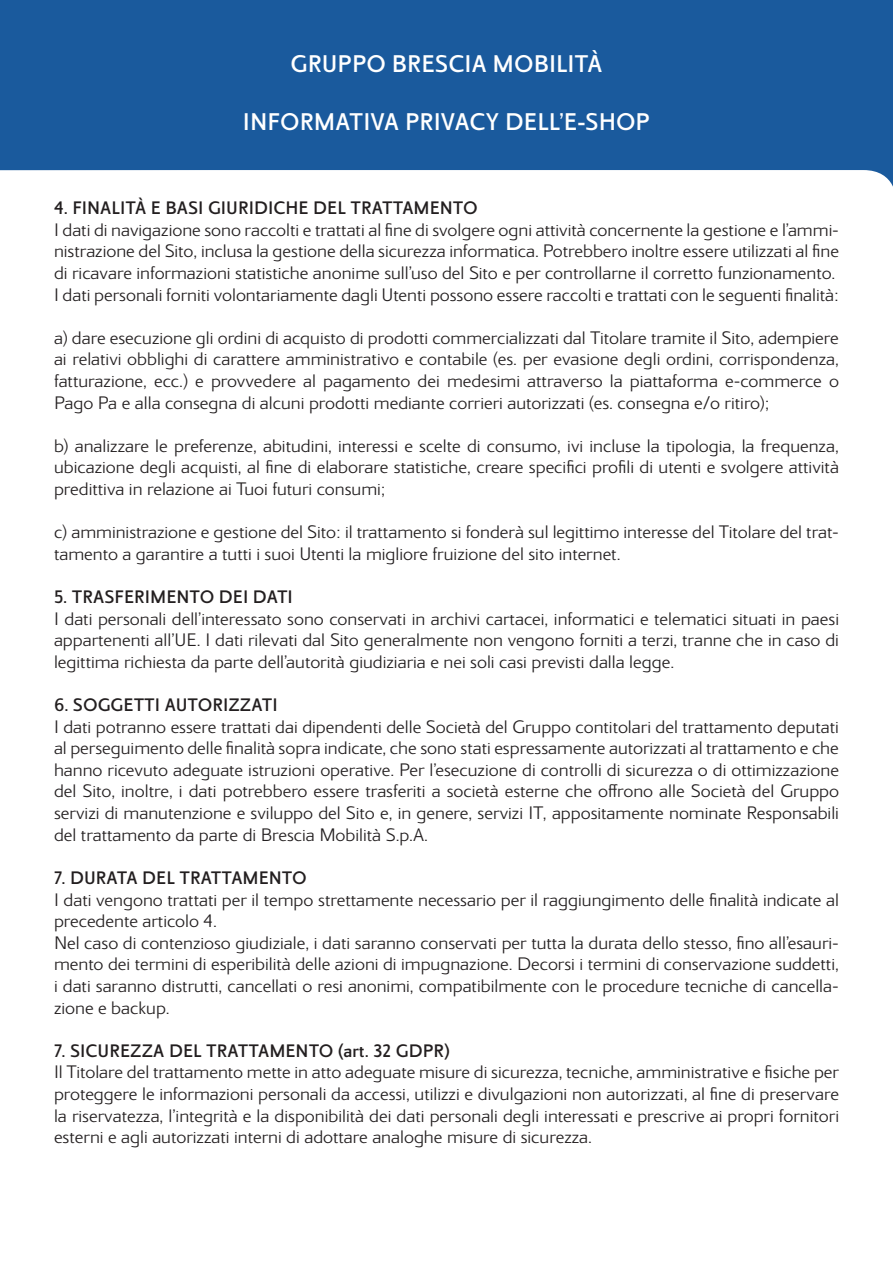
<style>
.page{position:relative;width:893px;height:1263px;background:#fff}
.page>*{position:absolute;margin:0;border:0;box-sizing:border-box;transform-origin:0 0}
.t1{font:900 24px "Metrobrescia";color:#fff}
.t2{font:500 18px/21.6px "Metrobrescia";color:#231f20;text-align:justify}
.t3{font:900 18px "Metrobrescia";color:#231f20}
</style>
<div class="page">
<svg style="left:0;top:0;width:893px;height:187px;background:#2e68a5"></svg>
<p class="t1" style="left:290px;top:49px;width:313px">GRUPPO BRESCIA MOBILITÀ</p>
<p class="t1" style="left:243px;top:107px;width:408px">INFORMATIVA PRIVACY DELL’E-SHOP</p>
<p class="t3" style="left:54px;top:197px;width:425px">4. FINALITÀ E BASI GIURIDICHE DEL TRATTAMENTO</p>
<p class="t2" style="left:54px;top:219px;width:786px">I dati di navigazione sono raccolti e trattati al fine di svolgere ogni attività concernente la gestione e l’ammi&shy;nistrazione del Sito, inclusa la gestione della sicurezza informatica. Potrebbero inoltre essere utilizzati al fine di ricavare informazioni statistiche anonime sull’uso del Sito e per controllarne il corretto funzionamento.</p>
<p class="t2" style="left:54px;top:284px;width:786px">I dati personali forniti volontariamente dagli Utenti possono essere raccolti e trattati con le seguenti finalità:</p>
<p class="t2" style="left:54px;top:327px;width:786px">a) dare esecuzione gli ordini di acquisto di prodotti commercializzati dal Titolare tramite il Sito, adempiere ai relativi obblighi di carattere amministrativo e contabile (es. per evasione degli ordini, corrispondenza, fatturazione, ecc.) e provvedere al pagamento dei medesimi attraverso la piattaforma e-commerce o Pago Pa e alla consegna di alcuni prodotti mediante corrieri autorizzati (es. consegna e/o ritiro);</p>
<p class="t2" style="left:54px;top:435px;width:786px">b) analizzare le preferenze, abitudini, interessi e scelte di consumo, ivi incluse la tipologia, la frequenza, ubicazione degli acquisti, al fine di elaborare statistiche, creare specifici profili di utenti e svolgere attività predittiva in relazione ai Tuoi futuri consumi;</p>
<p class="t2" style="left:54px;top:521px;width:786px">c) amministrazione e gestione del Sito: il trattamento si fonderà sul legittimo interesse del Titolare del trat&shy;tamento a garantire a tutti i suoi Utenti la migliore fruizione del sito internet.</p>
<p class="t3" style="left:54px;top:586px;width:240px">5. TRASFERIMENTO DEI DATI</p>
<p class="t2" style="left:54px;top:608px;width:787px">I dati personali dell’interessato sono conservati in archivi cartacei, informatici e telematici situati in paesi appartenenti all’UE. I dati rilevati dal Sito generalmente non vengono forniti a terzi, tranne che in caso di legittima richiesta da parte dell’autorità giudiziaria e nei soli casi previsti dalla legge.</p>
<p class="t3" style="left:54px;top:694px;width:225px">6. SOGGETTI AUTORIZZATI</p>
<p class="t2" style="left:54px;top:716px;width:787px">I dati potranno essere trattati dai dipendenti delle Società del Gruppo contitolari del trattamento deputati al perseguimento delle finalità sopra indicate, che sono stati espressamente autorizzati al trattamento e che hanno ricevuto adeguate istruzioni operative. Per l’esecuzione di controlli di sicurezza o di ottimizzazione del Sito, inoltre, i dati potrebbero essere trasferiti a società esterne che offrono alle Società del Gruppo servizi di manutenzione e sviluppo del Sito e, in genere, servizi IT, appositamente nominate Responsabili del trattamento da parte di Brescia Mobilità S.p.A.</p>
<p class="t3" style="left:54px;top:867px;width:254px">7. DURATA DEL TRATTAMENTO</p>
<p class="t2" style="left:54px;top:889px;width:786px">I dati vengono trattati per il tempo strettamente necessario per il raggiungimento delle finalità indicate al precedente articolo 4.</p>
<p class="t2" style="left:54px;top:932px;width:786px">Nel caso di contenzioso giudiziale, i dati saranno conservati per tutta la durata dello stesso, fino all’esauri&shy;mento dei termini di esperibilità delle azioni di impugnazione. Decorsi i termini di conservazione suddetti, i dati saranno distrutti, cancellati o resi anonimi, compatibilmente con le procedure tecniche di cancella&shy;zione e backup.</p>
<p class="t3" style="left:54px;top:1039px;width:397px">7. SICUREZZA DEL TRATTAMENTO (art. 32 GDPR)</p>
<p class="t2" style="left:54px;top:1061px;width:787px">Il Titolare del trattamento mette in atto adeguate misure di sicurezza, tecniche, amministrative e fisiche per proteggere le informazioni personali da accessi, utilizzi e divulgazioni non autorizzati, al fine di preservare la riservatezza, l’integrità e la disponibilità dei dati personali degli interessati e prescrive ai propri fornitori esterni e agli autorizzati interni di adottare analoghe misure di sicurezza.</p>
</div>
